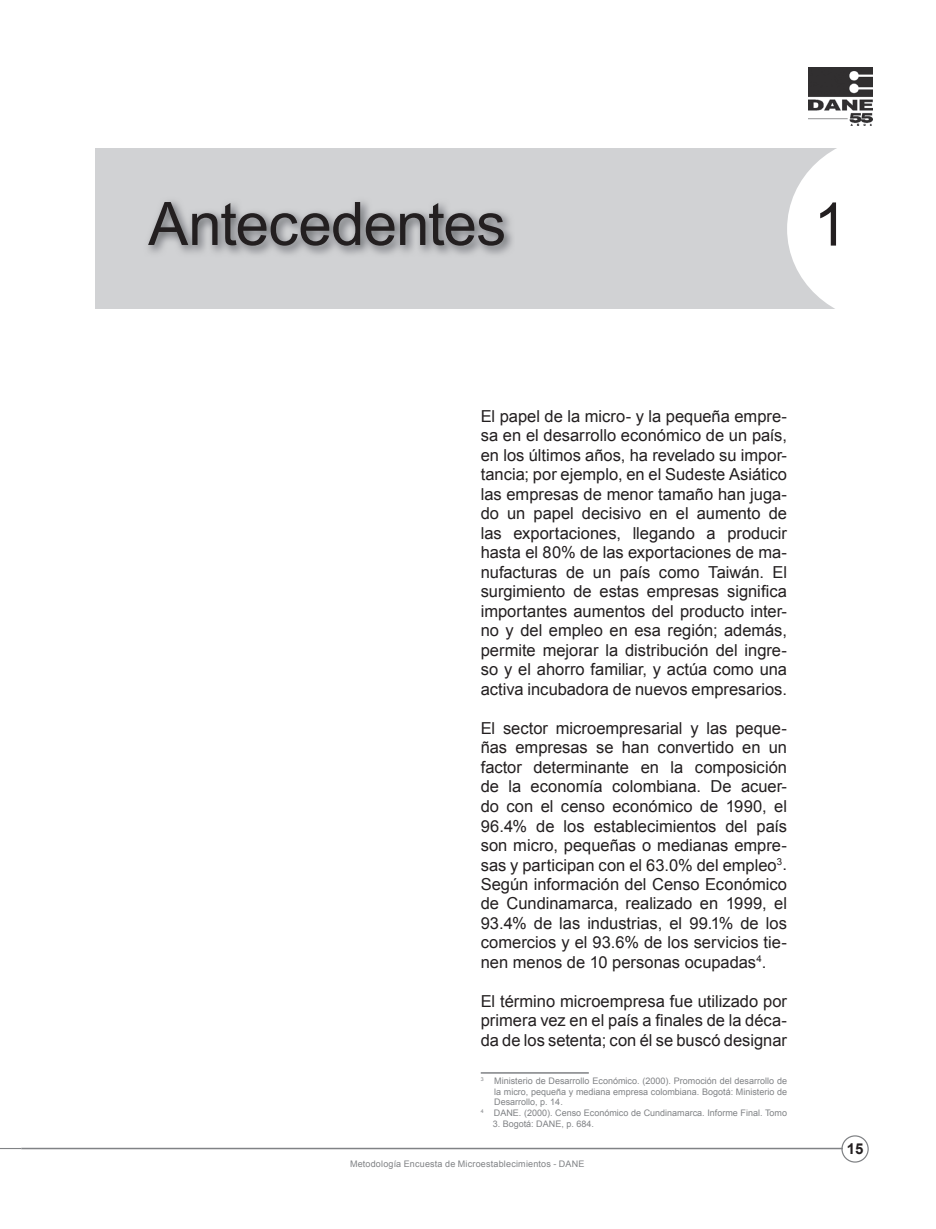
<style>
.page{position:relative;width:936px;height:1229px;background:#fff}
.page>*{position:absolute;margin:0;border:0;box-sizing:border-box;transform-origin:0 0}
.t1{font:60px "Arial";letter-spacing:-.015em;color:#231f20}
.t2{font:16.5px/19.5px "Arial";color:#231f20;text-align:justify}
.t3{font:700 15px "Arial";color:#231f20}
.t4{font:9px "Arial";color:#808285}
.t5{font:9px "Arial";letter-spacing:.02em;color:#808285}
</style>
<div class="page">
<svg style="left:0;top:1148px;width:21px;height:1px"></svg>
<div style="left:841px;top:1135px;width:27px;height:27px;border:1px solid #808285;border-radius:50%"></div>
<hr style="left:21px;top:1148px;width:821px;height:1px;background:#808285">
<div style="left:96px;top:149px;width:839px;height:160px;background:#d1d2d4"></div>
<svg style="left:787px;top:148px;width:148px;height:161px;background:#fafafa"></svg>
<img style="left:808px;top:68px;width:64px;height:57px">
<img style="left:148px;top:201px;width:364px;height:54px">
<hr style="left:480px;top:1072px;width:108px;height:2px;background:#808285">
<h1 class="t1" style="left:148px;top:185px;width:359px">Antecedentes</h1>
<h1 class="t1" style="left:813px;top:185px;width:35px">1</h1>
<p class="t2" style="left:480px;top:406px;width:308px">El papel de la micro- y la pequeña empre&shy;sa en el desarrollo económico de un país, en los últimos años, ha revelado su impor&shy;tancia; por ejemplo, en el Sudeste Asiático las empresas de menor tamaño han juga&shy;do un papel decisivo en el aumento de las exportaciones, llegando a producir hasta el 80% de las exportaciones de ma&shy;nufacturas de un país como Taiwán. El surgimiento de estas empresas significa importantes aumentos del producto inter&shy;no y del empleo en esa región; además, permite mejorar la distribución del ingre&shy;so y el ahorro familiar, y actúa como una activa incubadora de nuevos empresarios.</p>
<p class="t2" style="left:480px;top:718px;width:308px">El sector microempresarial y las peque&shy;ñas empresas se han convertido en un factor determinante en la composición de la economía colombiana. De acuer&shy;do con el censo económico de 1990, el 96.4% de los establecimientos del país son micro, pequeñas o medianas empre&shy;sas y participan con el 63.0% del empleo<sup>3</sup>.<br>Según información del Censo Económico de Cundinamarca, realizado en 1999, el 93.4% de las industrias, el 99.1% de los comercios y el 93.6% de los servicios tie&shy;nen menos de 10 personas ocupadas<sup>4</sup>.</p>
<p class="t2" style="left:480px;top:991px;width:308px">El término microempresa fue utilizado por primera vez en el país a finales de la déca&shy;da de los setenta; con él se buscó designar</p>
<p class="t4" style="left:480px;top:1075px;width:308px"><sup>3</sup> Ministerio de Desarrollo Económico. (2000). Promoción del desarrollo de</p>
<p class="t4" style="left:494px;top:1085px;width:294px">la micro, pequeña y mediana empresa colombiana. Bogotá: Ministerio de</p>
<p class="t4" style="left:494px;top:1096px;width:70px">Desarrollo, p. 14.</p>
<p class="t4" style="left:480px;top:1107px;width:308px"><sup>4</sup> DANE. (2000). Censo Económico de Cundinamarca. Informe Final. Tomo</p>
<p class="t4" style="left:492px;top:1118px;width:103px">3. Bogotá: DANE, p. 684.</p>
<p class="t5" style="left:350px;top:1157px;width:236px">Metodología Encuesta de Microestablecimientos - DANE</p>
<p class="t3" style="left:846px;top:1138px;width:18px">15</p>
</div>
